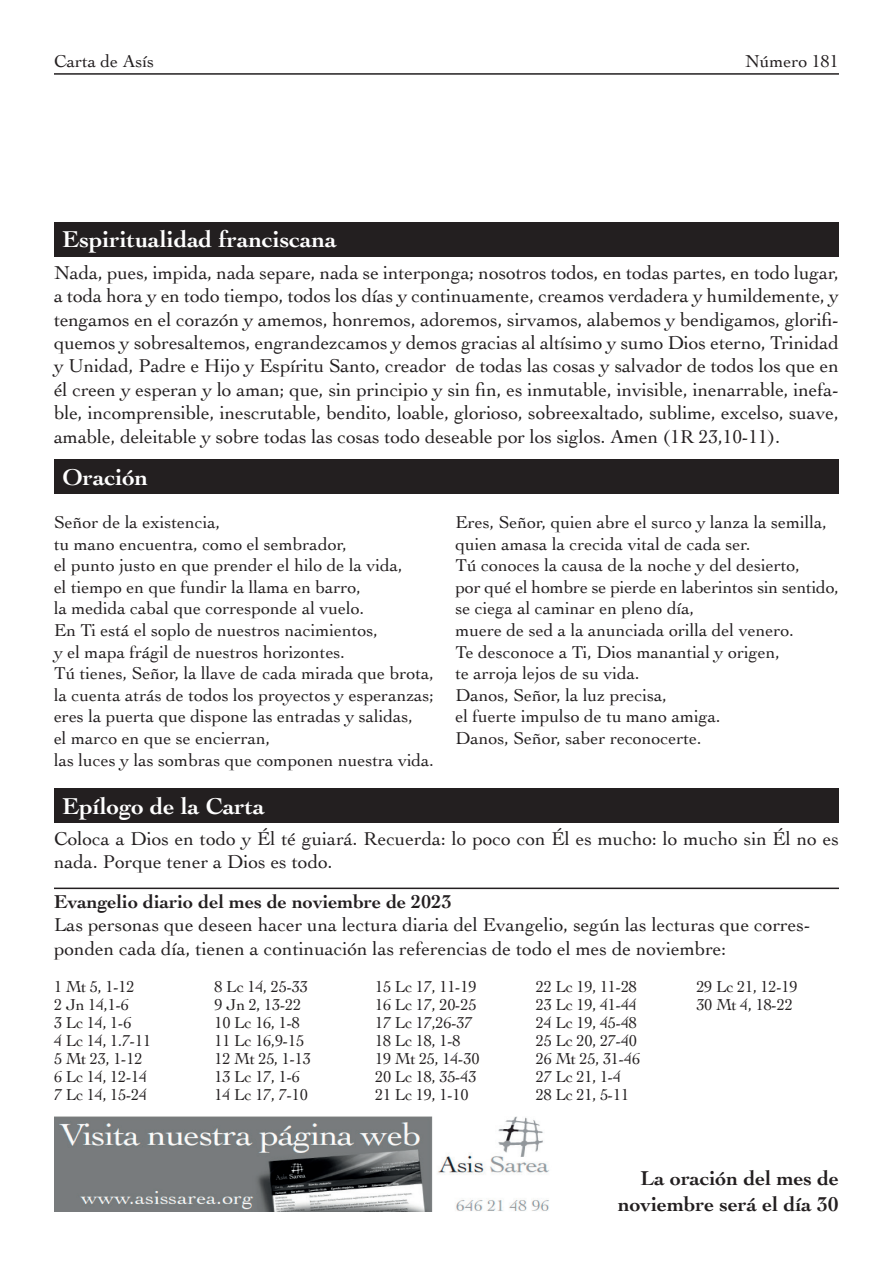
<style>
.page{position:relative;width:893px;height:1263px;background:#fff}
.page>*{position:absolute;margin:0;border:0;box-sizing:border-box;transform-origin:0 0}
.t1{font:700 24px "Cochin";color:#fff}
.t2{font:700 21px/25.2px "Cochin";color:#231f20;text-align:right}
.t3{font:19.5px/23.4px "Cochin";color:#231f20}
.t4{font:700 19.5px "Cochin";color:#231f20}
.t5{font:18px/21.6px "Cochin";color:#231f20}
.t6{font:16.5px/18px "Cochin";letter-spacing:-.02em;color:#231f20}
</style>
<div class="page">
<div style="left:54px;top:222px;width:785px;height:34px;background:#231f20"></div>
<div style="left:54px;top:460px;width:785px;height:34px;background:#231f20"></div>
<div style="left:54px;top:788px;width:785px;height:35px;background:#231f20"></div>
<hr style="left:54px;top:73px;width:785px;height:2px;background:#231f20">
<hr style="left:54px;top:887px;width:785px;height:2px;background:#231f20">
<img style="left:54px;top:1117px;width:496px;height:95px">
<p class="t5" style="left:54px;top:49px;width:102px">Carta de Asís</p>
<p class="t1" style="left:63px;top:223px;width:276px">Espiritualidad franciscana</p>
<p class="t5" style="left:745px;top:49px;width:95px">Número 181</p>
<p class="t3" style="left:54px;top:260px;width:786px;text-align:justify">Nada, pues, impida, nada separe, nada se interponga; nosotros todos, en todas partes, en todo lugar, a toda hora y en todo tiempo, todos los días y continuamente, creamos verdadera y humildemente, y tengamos en el corazón y amemos, honremos, adoremos, sirvamos, alabemos y bendigamos, glorifi&shy;quemos y sobresaltemos, engrandezcamos y demos gracias al altísimo y sumo Dios eterno, Trinidad y Unidad, Padre e Hijo y Espíritu Santo, creador de todas las cosas y salvador de todos los que en él creen y esperan y lo aman; que, sin principio y sin fin, es inmutable, invisible, inenarrable, inefa&shy;ble, incomprensible, inescrutable, bendito, loable, glorioso, sobreexaltado, sublime, excelso, suave, amable, deleitable y sobre todas las cosas todo deseable por los siglos. Amen (1R 23,10-11).</p>
<p class="t1" style="left:63px;top:461px;width:87px">Oración</p>
<p class="t5" style="left:54px;top:511px;width:382px">Señor de la existencia,<br>tu mano encuentra, como el sembrador,<br>el punto justo en que prender el hilo de la vida,<br>el tiempo en que fundir la llama en barro,<br>la medida cabal que corresponde al vuelo.<br>En Ti está el soplo de nuestros nacimientos,<br>y el mapa frágil de nuestros horizontes.<br>Tú tienes, Señor, la llave de cada mirada que brota, la cuenta atrás de todos los proyectos y esperanzas; eres la puerta que dispone las entradas y salidas,<br>el marco en que se encierran,<br>las luces y las sombras que componen nuestra vida.</p>
<p class="t5" style="left:455px;top:511px;width:385px">Eres, Señor, quien abre el surco y lanza la semilla, quien amasa la crecida vital de cada ser.<br>Tú conoces la causa de la noche y del desierto,<br>por qué el hombre se pierde en laberintos sin sentido, se ciega al caminar en pleno día,<br>muere de sed a la anunciada orilla del venero.<br>Te desconoce a Ti, Dios manantial y origen,<br>te arroja lejos de su vida.<br>Danos, Señor, la luz precisa,<br>el fuerte impulso de tu mano amiga.<br>Danos, Señor, saber reconocerte.</p>
<p class="t1" style="left:63px;top:790px;width:204px">Epílogo de la Carta</p>
<p class="t3" style="left:54px;top:826px;width:786px">Coloca a Dios en todo y Él té guiará. Recuerda: lo poco con Él es mucho: lo mucho sin Él no es nada. Porque tener a Dios es todo.</p>
<p class="t4" style="left:54px;top:888px;width:399px">Evangelio diario del mes de noviembre de 2023</p>
<p class="t3" style="left:54px;top:912px;width:758px">Las personas que deseen hacer una lectura diaria del Evangelio, según las lecturas que corres&shy;ponden cada día, tienen a continuación las referencias de todo el mes de noviembre:</p>
<p class="t6" style="left:54px;top:977px;width:99px">1 Mt 5, 1-12<br>2 Jn 14,1-6<br>3 Lc 14, 1-6<br>4 Lc 14, 1.7-11<br>5 Mt 23, 1-12<br>6 Lc 14, 12-14<br>7 Lc 14, 15-24</p>
<p class="t6" style="left:215px;top:977px;width:98px">8 Lc 14, 25-33<br>9 Jn 2, 13-22<br>10 Lc 16, 1-8<br>11 Lc 16,9-15<br>12 Mt 25, 1-13<br>13 Lc 17, 1-6<br>14 Lc 17, 7-10</p>
<p class="t6" style="left:375px;top:977px;width:106px">15 Lc 17, 11-19<br>16 Lc 17, 20-25<br>17 Lc 17,26-37<br>18 Lc 18, 1-8<br>19 Mt 25, 14-30<br>20 Lc 18, 35-43<br>21 Lc 19, 1-10</p>
<p class="t6" style="left:536px;top:977px;width:106px">22 Lc 19, 11-28<br>23 Lc 19, 41-44<br>24 Lc 19, 45-48<br>25 Lc 20, 27-40<br>26 Mt 25, 31-46<br>27 Lc 21, 1-4<br>28 Lc 21, 5-11</p>
<p class="t6" style="left:696px;top:977px;width:103px">29 Lc 21, 12-19<br>30 Mt 4, 18-22</p>
<p class="t2" style="left:618px;top:1165px;width:222px">La oración del mes de noviembre será el día 30</p>
</div>
